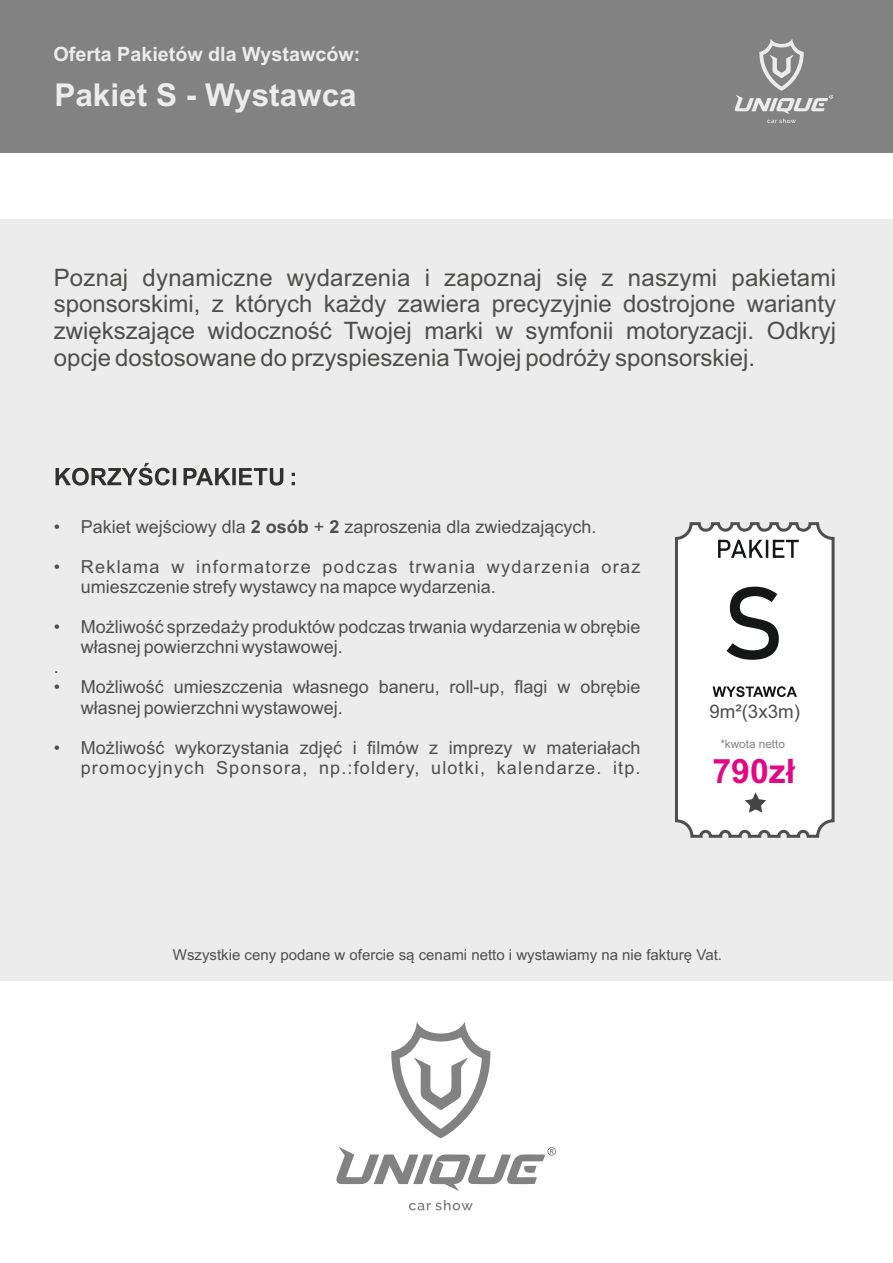
<style>
.page{position:relative;width:893px;height:1263px;background:#fff}
.page>*{position:absolute;margin:0;border:0;box-sizing:border-box;transform-origin:0 0}
.t1{font:700 33.6px "Arial";color:#e10886}
.t2{font:700 31.5px "Arial";color:#ececec}
.t3{font:24px/26.8px "Arial";color:#4e4e4d;text-align:justify}
.t4{font:700 19.8px "Arial";color:#ececec}
.t5{font:18.75px "Arial";color:#4e4e4d}
.t6{font:18px/20.1px "Arial";color:#4e4e4d}
.t7{font:18px/20.1px "Arial";letter-spacing:.075em;color:#4e4e4d}
.t8{font:15px "Arial";color:#4e4e4d}
.t9{font:11.7px "Arial";color:#818281}
.s1{font-weight:700}
</style>
<div class="page">
<div style="left:0;top:219px;width:893px;height:762px;background:#ececec"></div>
<div style="left:0;top:0;width:893px;height:153px;background:#818281"></div>
<svg style="left:56px;top:463px;width:239px;height:22px"></svg>
<svg style="left:675px;top:522px;width:160px;height:316px;background:#f0f0f0"></svg>
<svg style="left:745px;top:793px;width:21px;height:20px"></svg>
<svg style="left:718px;top:540px;width:81px;height:18px"></svg>
<svg style="left:726px;top:587px;width:53px;height:73px;background:#9e9e9e"></svg>
<svg style="left:712px;top:686px;width:85px;height:11px"></svg>
<svg style="left:735px;top:39px;width:98px;height:84px"></svg>
<svg style="left:391px;top:1022px;width:99px;height:116px"></svg>
<svg style="left:409px;top:1200px;width:64px;height:11px"></svg>
<svg style="left:336px;top:1147px;width:220px;height:44px"></svg>
<p class="t4" style="left:54px;top:46px;width:308px">Oferta Pakietów dla Wystawców:</p>
<h2 class="t2" style="left:54px;top:83px;width:304px">Pakiet S - Wystawca</h2>
<p class="t3" style="left:54px;top:266px;width:784px">Poznaj dynamiczne wydarzenia i zapoznaj się z naszymi pakietami sponsorskimi, z których każdy zawiera precyzyjnie dostrojone warianty zwiększające widoczność Twojej marki w symfonii motoryzacji. Odkryj opcje dostosowane do przyspieszenia Twojej podróży sponsorskiej.</p>
<p class="t6" style="left:54px;top:518px;width:544px">• Pakiet wejściowy dla <span class="s1">2 osób</span> + <span class="s1">2</span> zaproszenia dla zwiedzających.</p>
<p class="t7" style="left:81px;top:558px;width:561px;text-indent:-27px">• Reklama w informatorze podczas trwania wydarzenia oraz umieszczenie strefy wystawcy na mapce wydarzenia.</p>
<p class="t6" style="left:54px;top:618px;width:588px">• Możliwość sprzedaży produktów podczas trwania wydarzenia w obrębie</p>
<p class="t6" style="left:81px;top:638px;width:264px">własnej powierzchni wystawowej.</p>
<p class="t6" style="left:54px;top:659px;width:7px">.</p>
<p class="t6" style="left:81px;top:679px;width:561px;text-indent:-27px">• Możliwość umieszczenia własnego baneru, roll-up, flagi w obrębie własnej powierzchni wystawowej.</p>
<p class="t6" style="left:54px;top:739px;width:588px;text-align:right">• Możliwość wykorzystania zdjęć i filmów z imprezy w materiałach promocyjnych Sponsora, np.:foldery, ulotki, kalendarze. itp.</p>
<p class="t5" style="left:709px;top:704px;width:92px">9m²(3x3m)</p>
<p class="t9" style="left:720px;top:739px;width:66px">*kwota netto</p>
<h1 class="t1" style="left:712px;top:759px;width:84px">790zł</h1>
<p class="t8" style="left:173px;top:949px;width:551px">Wszystkie ceny podane w ofercie są cenami netto i wystawiamy na nie fakturę Vat.</p>
</div>
